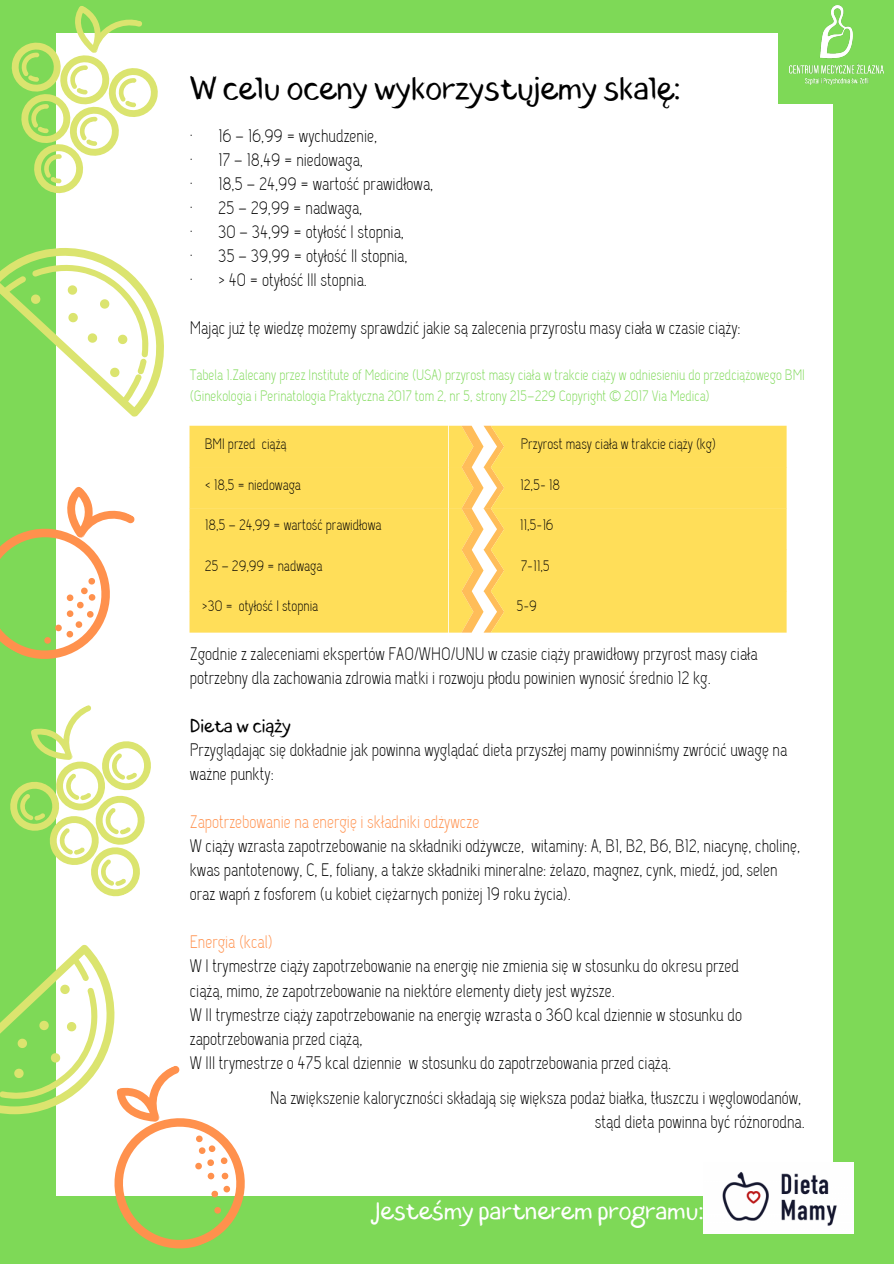
<style>
.page{position:relative;width:894px;height:1264px;background:#fff}
.page>*{position:absolute;margin:0;border:0;box-sizing:border-box;transform-origin:0 0}
.t1{font:31.5px "Blushes";color:#000}
.t2{font:24px "Blushes";color:#fff}
.t3{font:18px/24px "Capsuula";color:#000}
.t4{font:18px "Capsuula";color:#ff914d}
.t5{font:18px "Blushes";color:#000}
.t6{font:15px/20.4px "Capsuula";color:#7ed957}
.t7{font:15px "Capsuula";color:#000}
</style>
<div class="page">
<div style="left:0;top:0;width:893px;height:1263px;background:#7ed957"></div>
<div style="left:56px;top:33px;width:776px;height:1162px;background:#fff"></div>
<svg style="left:10px;top:705px;width:141px;height:192px"></svg>
<svg style="left:11px;top:6px;width:147px;height:188px"></svg>
<svg style="left:0;top:487px;width:135px;height:172px"></svg>
<svg style="left:0;top:248px;width:164px;height:169px"></svg>
<svg style="left:0;top:944px;width:264px;height:305px"></svg>
<img style="left:703px;top:1162px;width:150px;height:71px">
<div style="left:778px;top:0;width:115px;height:103px;background:#7ed957"></div>
<img style="left:789px;top:6px;width:94px;height:79px">
<div style="left:189px;top:426px;width:597px;height:206px;background:#ffde59"></div>
<h1 class="t1" style="left:190px;top:67px;width:492px">W celu oceny wykorzystujemy skalę:</h1>
<p class="t3" style="left:190px;top:124px;width:245px">· 16 – 16,99 = wychudzenie,<br>· 17 – 18,49 = niedowaga,<br>· 18,5 – 24,99 = wartość prawidłowa, · 25 – 29,99 = nadwaga,<br>· 30 – 34,99 = otyłość I stopnia,<br>· 35 – 39,99 = otyłość II stopnia,<br>· &gt; 40 = otyłość III stopnia.</p>
<p class="t3" style="left:190px;top:316px;width:552px">Mając już tę wiedzę możemy sprawdzić jakie są zalecenia przyrostu masy ciała w czasie ciąży:</p>
<p class="t6" style="left:190px;top:365px;width:616px">Tabela 1.Zalecany przez Institute of Medicine (USA) przyrost masy ciała w trakcie ciąży w odniesieniu do przedciążowego BMI (Ginekologia i Perinatologia Praktyczna 2017 tom 2, nr 5, strony 215–229 Copyright © 2017 Via Medica)</p>
<p class="t7" style="left:205px;top:435px;width:83px">BMI przed ciążą</p>
<p class="t7" style="left:521px;top:435px;width:196px">Przyrost masy ciała w trakcie ciąży (kg)</p>
<p class="t7" style="left:205px;top:476px;width:98px">&lt; 18,5 = niedowaga</p>
<p class="t7" style="left:520px;top:476px;width:41px">12,5- 18</p>
<p class="t7" style="left:205px;top:516px;width:178px">18,5 – 24,99 = wartość prawidłowa</p>
<p class="t7" style="left:519px;top:516px;width:35px">11,5-16</p>
<p class="t7" style="left:205px;top:557px;width:119px">25 – 29,99 = nadwaga</p>
<p class="t7" style="left:520px;top:557px;width:31px">7-11,5</p>
<p class="t7" style="left:202px;top:597px;width:118px">&gt;30 = otyłość I stopnia</p>
<p class="t7" style="left:516px;top:597px;width:22px">5-9</p>
<p class="t3" style="left:190px;top:642px;width:569px">Zgodnie z zaleceniami ekspertów FAO/WHO/UNU w czasie ciąży prawidłowy przyrost masy ciała potrzebny dla zachowania zdrowia matki i rozwoju płodu powinien wynosić średnio 12 kg.</p>
<p class="t5" style="left:190px;top:713px;width:103px">Dieta w ciąży</p>
<p class="t3" style="left:190px;top:738px;width:599px">Przyglądając się dokładnie jak powinna wyglądać dieta przyszłej mamy powinniśmy zwrócić uwagę na ważne punkty:</p>
<p class="t4" style="left:190px;top:811px;width:291px">Zapotrzebowanie na energię i składniki odżywcze</p>
<p class="t3" style="left:190px;top:834px;width:611px">W ciąży wzrasta zapotrzebowanie na składniki odżywcze, witaminy: A, B1, B2, B6, B12, niacynę, cholinę, kwas pantotenowy, C, E, foliany, a także składniki mineralne: żelazo, magnez, cynk, miedź, jod, selen oraz wapń z fosforem (u kobiet ciężarnych poniżej 19 roku życia).</p>
<p class="t4" style="left:190px;top:931px;width:84px">Energia (kcal)</p>
<p class="t3" style="left:190px;top:954px;width:553px">W I trymestrze ciąży zapotrzebowanie na energię nie zmienia się w stosunku do okresu przed ciążą, mimo, że zapotrzebowanie na niektóre elementy diety jest wyższe.<br>W II trymestrze ciąży zapotrzebowanie na energię wzrasta o 360 kcal dziennie w stosunku do zapotrzebowania przed ciążą,<br>W III trymestrze o 475 kcal dziennie w stosunku do zapotrzebowania przed ciążą.</p>
<p class="t3" style="left:270px;top:1086px;width:536px;text-align:right">Na zwiększenie kaloryczności składają się większa podaż białka, tłuszczu i węglowodanów, stąd dieta powinna być różnorodna.</p>
<h2 class="t2" style="left:374px;top:1194px;width:330px">Jesteśmy partnerem programu:</h2>
</div>
